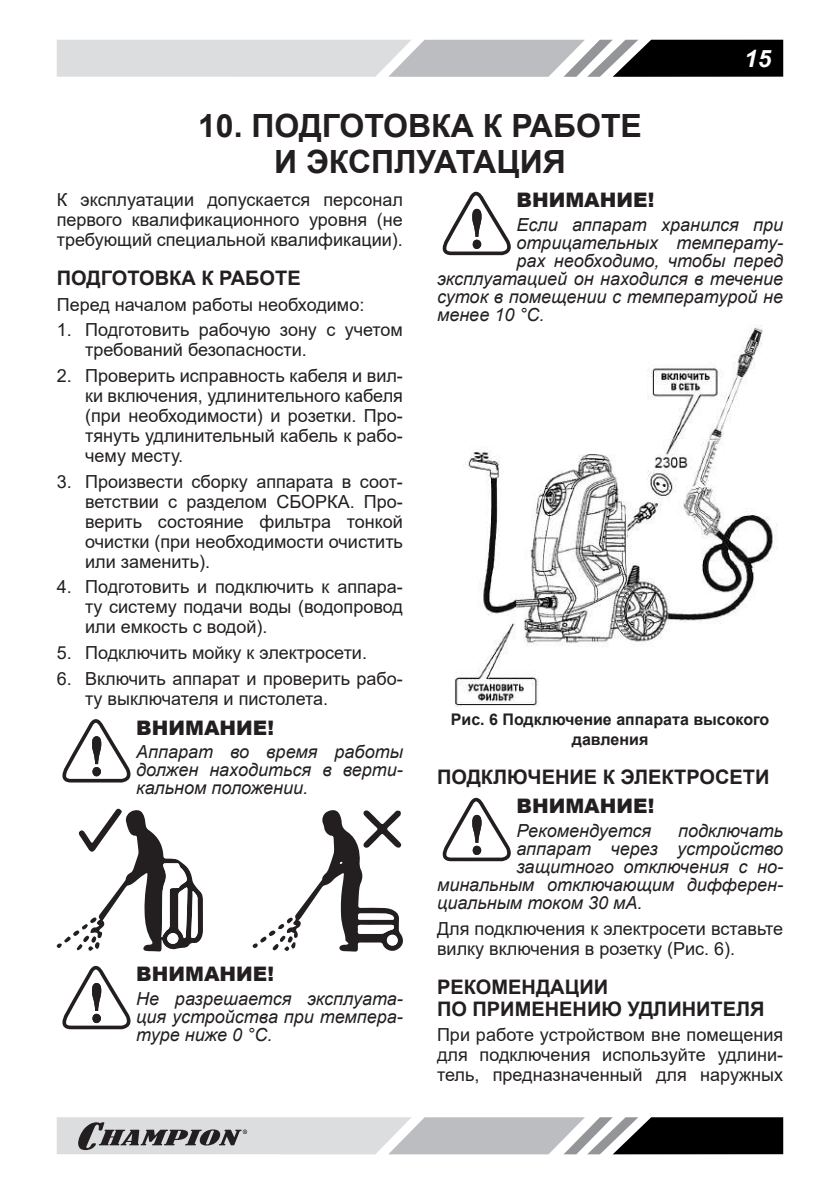
<style>
.page{position:relative;width:840px;height:1191px;background:#fff}
.page>*{position:absolute;margin:0;border:0;box-sizing:border-box;transform-origin:0 0}
.t1{font:700 32px/36px "Arial";color:#231f20;text-align:center}
.t2{font:italic 700 24px "Arial";color:#fff}
.t3{font:700 20px/22px "Arial";color:#231f20}
.t4{font:900 20px "Arial";color:#231f20}
.t5{font:18px/20px "Arial";color:#231f20;text-align:justify}
.t6{font:italic 18px/18px "Arial";color:#231f20;text-align:justify}
.t7{font:700 16px/19.2px "Arial";color:#231f20;text-align:center}
</style>
<div class="page">
<svg style="left:57px;top:40px;width:725px;height:37px;background:#a7a8aa"></svg>
<svg style="left:57px;top:1117px;width:725px;height:37px;background:#9c9d9e"></svg>
<svg style="left:62px;top:719px;width:69px;height:63px"></svg>
<svg style="left:56px;top:808px;width:147px;height:143px"></svg>
<div style="left:167px;top:933px;width:11px;height:11px;background:#fff;border-radius:50%"></div>
<svg style="left:252px;top:810px;width:151px;height:142px"></svg>
<svg style="left:62px;top:966px;width:69px;height:63px"></svg>
<svg style="left:442px;top:192px;width:69px;height:63px"></svg>
<img style="left:454px;top:325px;width:323px;height:381px">
<svg style="left:442px;top:798px;width:69px;height:63px"></svg>
<h2 class="t2" style="left:743px;top:42px;width:28px">15</h2>
<h1 class="t1" style="left:198px;top:108px;width:445px">10. ПОДГОТОВКА К РАБОТЕ<br>И ЭКСПЛУАТАЦИЯ</h1>
<p class="t5" style="left:57px;top:189px;width:347px">К эксплуатации допускается персонал первого квалификационного уровня (не требующий специальной квалификации).</p>
<p class="t3" style="left:57px;top:267px;width:245px">ПОДГОТОВКА К РАБОТЕ</p>
<p class="t5" style="left:57px;top:294px;width:309px">Перед началом работы необходимо:</p>
<p class="t5" style="left:85px;top:320px;width:319px;text-indent:-28px">1. Подготовить рабочую зону с учетом требований безопасности.</p>
<p class="t5" style="left:85px;top:365px;width:319px;text-indent:-28px">2. Проверить исправность кабеля и вил&shy;ки включения, удлинительного кабеля (при необходимости) и розетки. Про&shy;тянуть удлинительный кабель к рабо&shy;чему месту.</p>
<p class="t5" style="left:85px;top:471px;width:319px;text-indent:-28px">3. Произвести сборку аппарата в соот&shy;ветствии с разделом СБОРКА. Про&shy;верить состояние фильтра тонкой очистки (при необходимости очистить или заменить).</p>
<p class="t5" style="left:85px;top:577px;width:319px;text-indent:-28px">4. Подготовить и подключить к аппара&shy;ту систему подачи воды (водопровод или емкость с водой).</p>
<p class="t5" style="left:57px;top:642px;width:311px">5. Подключить мойку к электросети.</p>
<p class="t5" style="left:85px;top:668px;width:319px;text-indent:-28px">6. Включить аппарат и проверить рабо&shy;ту выключателя и пистолета.</p>
<p class="t4" style="left:136px;top:713px;width:139px">ВНИМАНИЕ!</p>
<p class="t6" style="left:136px;top:743px;width:268px">Аппарат во время работы должен находиться в верти&shy;кальном положении.</p>
<p class="t4" style="left:516px;top:185px;width:139px">ВНИМАНИЕ!</p>
<p class="t6" style="left:516px;top:216px;width:268px">Если аппарат хранился при</p>
<p class="t6" style="left:516px;top:234px;width:268px">отрицательных температу-</p>
<p class="t6" style="left:516px;top:252px;width:268px">рах необходимо, чтобы перед</p>
<p class="t6" style="left:437px;top:270px;width:347px">эксплуатацией он находился в течение</p>
<p class="t6" style="left:437px;top:288px;width:347px">суток в помещении с температурой не</p>
<p class="t6" style="left:437px;top:306px;width:109px">менее 10 °С.</p>
<p class="t7" style="left:450px;top:710px;width:320px">Рис. 6 Подключение аппарата высокого давления</p>
<p class="t3" style="left:437px;top:765px;width:334px">ПОДКЛЮЧЕНИЕ К ЭЛЕКТРОСЕТИ</p>
<p class="t4" style="left:516px;top:791px;width:139px">ВНИМАНИЕ!</p>
<p class="t6" style="left:516px;top:822px;width:136px">Рекомендуется</p>
<p class="t6" style="left:677px;top:822px;width:107px">подключать</p>
<p class="t6" style="left:516px;top:840px;width:268px">аппарат через устройство</p>
<p class="t6" style="left:516px;top:858px;width:268px">защитного отключения с но-</p>
<p class="t6" style="left:437px;top:876px;width:347px">минальным отключающим дифферен-</p>
<p class="t6" style="left:437px;top:894px;width:207px">циальным током 30 мA.</p>
<p class="t5" style="left:437px;top:918px;width:347px">Для подключения к электросети вставьте вилку включения в розетку (Рис. 6).</p>
<p class="t3" style="left:437px;top:975px;width:329px">РЕКОМЕНДАЦИИ<br>ПО ПРИМЕНЕНИЮ УДЛИНИТЕЛЯ</p>
<p class="t5" style="left:437px;top:1024px;width:347px">При работе устройством вне помещения для подключения используйте удлини&shy;тель, предназначенный для наружных</p>
<p class="t4" style="left:136px;top:959px;width:139px">ВНИМАНИЕ!</p>
<p class="t6" style="left:136px;top:990px;width:268px">Не разрешается эксплуата&shy;ция устройства при темпера&shy;туре ниже 0 °C.</p>
</div>
